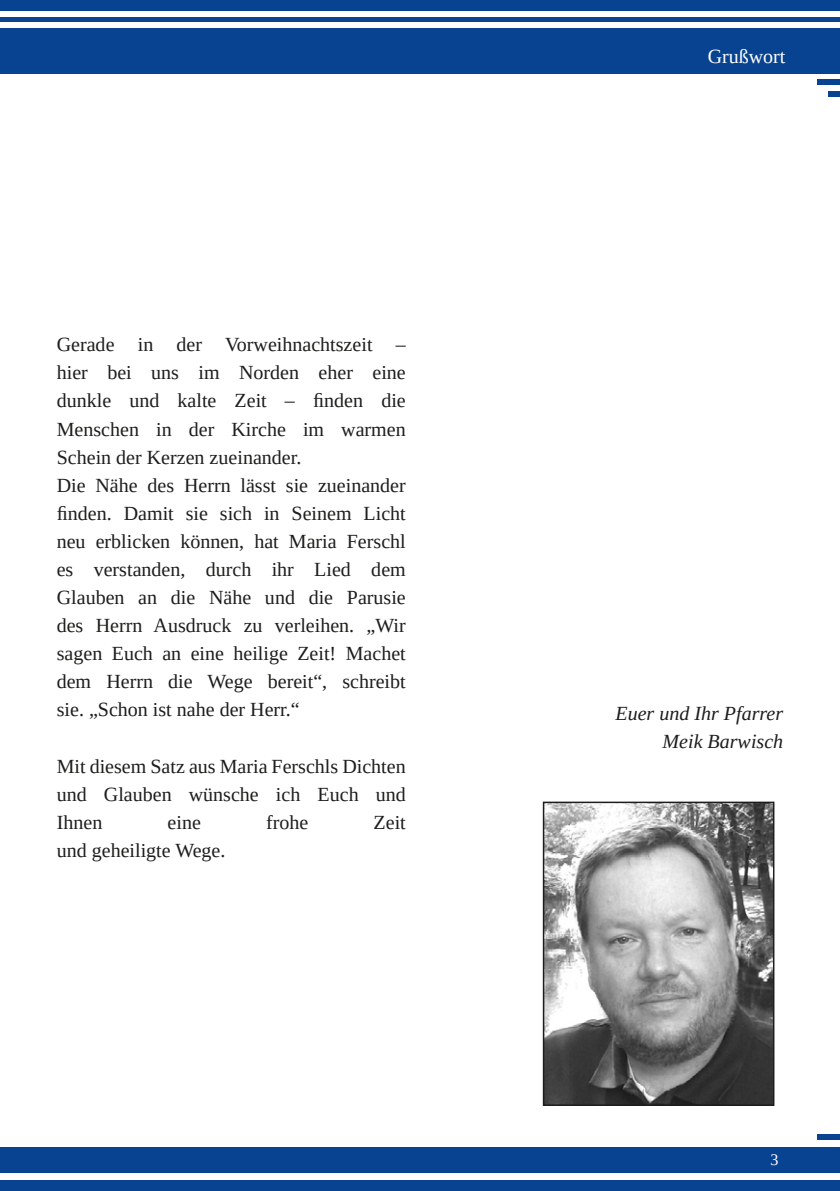
<style>
.page{position:relative;width:840px;height:1191px;background:#fff}
.page>*{position:absolute;margin:0;border:0;box-sizing:border-box;transform-origin:0 0}
.t1{font:20px/28px "Tinos";color:#1d1d1b}
.t2{font:italic 20px/28px "Tinos";color:#1d1d1b;text-align:right}
.t3{font:20px "Tinos";color:#fff}
.t4{font:16px "Tinos";color:#fff}
</style>
<div class="page">
<img style="left:545px;top:804px;width:226px;height:299px">
<div style="left:542px;top:801px;width:232px;height:305px;border:2px solid #1d1d1b"></div>
<div style="left:0;top:0;width:839px;height:74px;background:#084391"></div>
<div style="left:0;top:1147px;width:839px;height:44px;background:#084391"></div>
<div style="left:0;top:11px;width:839px;height:6px;background:#fff"></div>
<div style="left:0;top:23px;width:839px;height:5px;background:#fff"></div>
<div style="left:816px;top:79px;width:23px;height:6px;background:#084391"></div>
<div style="left:828px;top:91px;width:11px;height:5px;background:#084391"></div>
<div style="left:0;top:1174px;width:839px;height:6px;background:#fff"></div>
<div style="left:816px;top:1134px;width:23px;height:6px;background:#084391"></div>
<p class="t1" style="left:57px;top:330px;width:350px">Gerade in der Vorweihnachtszeit – hier bei uns im Norden eher eine dunkle und kalte Zeit – finden die Menschen in der Kirche im warmen Schein der Kerzen zueinander.<br>Die Nähe des Herrn lässt sie zueinander finden. Damit sie sich in Seinem Licht neu erblicken können, hat Maria Ferschl es verstanden, durch ihr Lied dem Glauben an die Nähe und die Parusie des Herrn Ausdruck zu verleihen. „Wir sagen Euch an eine heilige Zeit! Machet dem Herrn die Wege bereit“, schreibt sie. „Schon ist nahe der Herr.“</p>
<p class="t1" style="left:57px;top:752px;width:350px;text-align:justify">Mit diesem Satz aus Maria Ferschls Dichten und Glauben wünsche ich Euch und Ihnen</p>
<p class="t1" style="left:167px;top:808px;width:35px">eine</p>
<p class="t1" style="left:266px;top:808px;width:44px">frohe</p>
<p class="t1" style="left:373px;top:808px;width:34px">Zeit</p>
<p class="t1" style="left:57px;top:836px;width:170px">und geheiligte Wege.</p>
<p class="t3" style="left:707px;top:44px;width:79px">Grußwort</p>
<p class="t2" style="left:615px;top:699px;width:169px">Euer und Ihr Pfarrer<br>Meik Barwisch</p>
<p class="t4" style="left:770px;top:1149px;width:9px">3</p>
</div>
